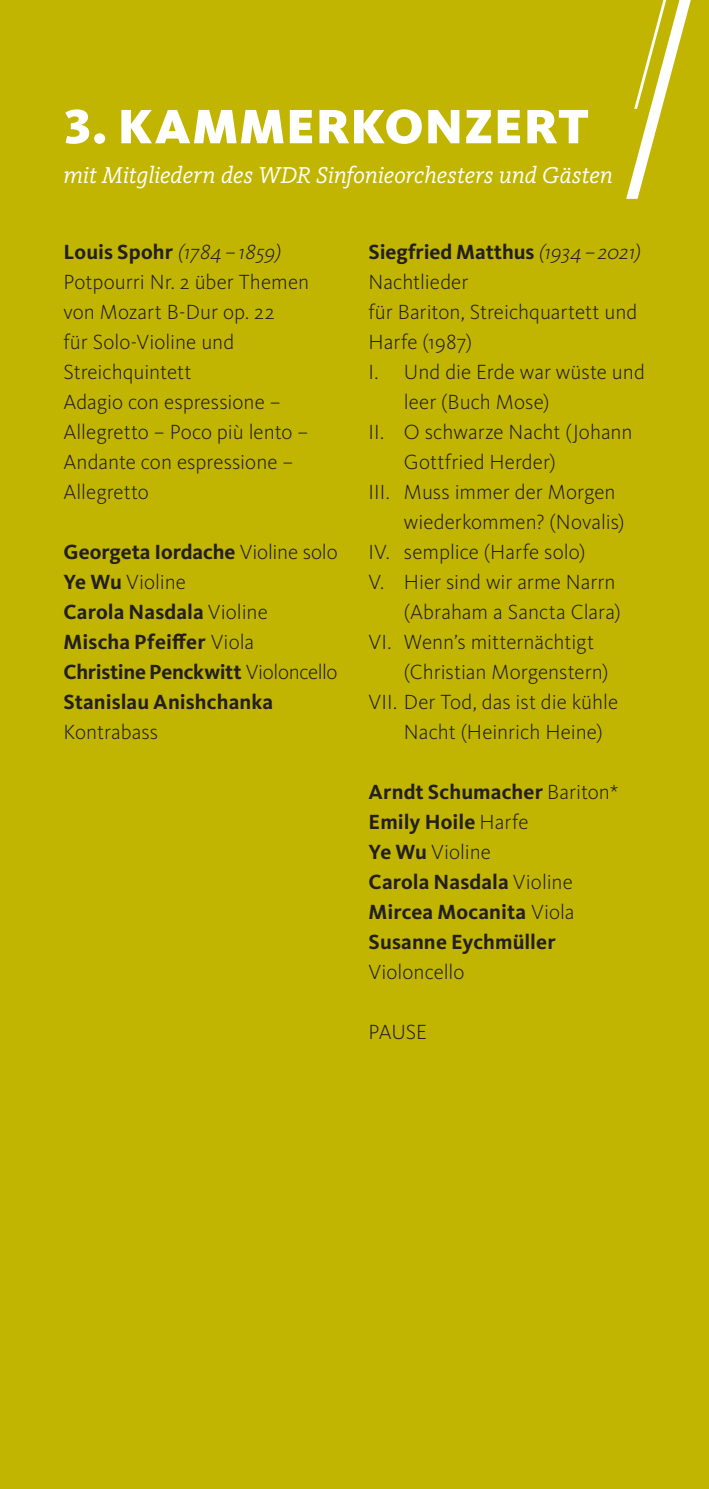
<style>
.page{position:relative;width:709px;height:1489px;background:#fff}
.page>*{position:absolute;margin:0;border:0;box-sizing:border-box;transform-origin:0 0}
.t1{font:900 50px "WDR Sans";letter-spacing:.02em;color:#fff}
.t2{font:italic 23.75px "WDR Slab";letter-spacing:-.005em;color:#fff}
.t3{font:300 21.25px/30px "WDR Sans";color:#231f20}
.t4{font:700 21.25px/30px "WDR Sans";color:#231f20}
.s1{font-weight:700}
.s2{font-style:italic}
.s3{font-weight:300}
.s4{font-weight:300;font-style:italic}
</style>
<div class="page">
<div style="left:0;top:0;width:709px;height:1488px;background:#c2b501"></div>
<svg style="left:626px;top:0;width:64px;height:199px"></svg>
<h1 class="t1" style="left:63px;top:96px;width:526px">3. KAMMERKONZERT</h1>
<p class="t2" style="left:63px;top:161px;width:551px">mit Mitgliedern des WDR Sinfonieorchesters und Gästen</p>
<p class="t3" style="left:63px;top:237px;width:247px"><span class="s1">Louis Spohr</span> <span class="s2">(1784–1859)<br></span>Potpourri Nr. 2 über Themen von Mozart B-Dur op. 22<br>für Solo-Violine und<br>Streichquintett<br>Adagio con espressione –<br>Allegretto – Poco più lento –<br>Andante con espressione –<br>Allegretto</p>
<p class="t4" style="left:63px;top:537px;width:276px">Georgeta Iordache <span class="s3">Violine solo<br></span>Ye Wu <span class="s3">Violine<br></span>Carola Nasdala <span class="s3">Violine<br></span>Mischa Pfeiffer <span class="s3">Viola<br></span>Christine Penckwitt <span class="s3">Violoncello<br></span>Stanislau Anishchanka</p>
<p class="t3" style="left:63px;top:717px;width:96px">Kontrabass</p>
<p class="t4" style="left:368px;top:237px;width:277px">Siegfried Matthus <span class="s4">(1934–2021)</span></p>
<p class="t3" style="left:368px;top:267px;width:101px">Nachtlieder</p>
<p class="t3" style="left:368px;top:297px;width:270px">für Bariton, Streichquartett und</p>
<p class="t3" style="left:368px;top:327px;width:105px">Harfe (1987)</p>
<p class="t3" style="left:368px;top:357px;width:278px">I. Und die Erde war wüste und</p>
<p class="t3" style="left:404px;top:387px;width:147px">leer (Buch Mose)</p>
<p class="t3" style="left:368px;top:417px;width:266px">II. O schwarze Nacht (Johann</p>
<p class="t3" style="left:404px;top:447px;width:153px">Gottfried Herder)</p>
<p class="t3" style="left:368px;top:477px;width:248px">III. Muss immer der Morgen</p>
<p class="t3" style="left:404px;top:507px;width:222px">wiederkommen? (Novalis)</p>
<p class="t3" style="left:368px;top:537px;width:218px">IV. semplice (Harfe solo)</p>
<p class="t3" style="left:368px;top:567px;width:249px">V. Hier sind wir arme Narrn</p>
<p class="t3" style="left:404px;top:597px;width:218px">(Abraham a Sancta Clara)</p>
<p class="t3" style="left:368px;top:627px;width:227px">VI. Wenn’s mitternächtigt</p>
<p class="t3" style="left:404px;top:657px;width:206px">(Christian Morgenstern)</p>
<p class="t3" style="left:368px;top:687px;width:251px">VII. Der Tod, das ist die kühle</p>
<p class="t3" style="left:404px;top:717px;width:200px">Nacht (Heinrich Heine)</p>
<p class="t4" style="left:368px;top:777px;width:252px">Arndt Schumacher <span class="s3">Bariton*<br></span>Emily Hoile <span class="s3">Harfe<br></span>Ye Wu <span class="s3">Violine<br></span>Carola Nasdala <span class="s3">Violine<br></span>Mircea Mocanita <span class="s3">Viola<br></span>Susanne Eychmüller</p>
<p class="t3" style="left:368px;top:957px;width:98px">Violoncello</p>
<p class="t3" style="left:368px;top:1017px;width:60px">PAUSE</p>
</div>
